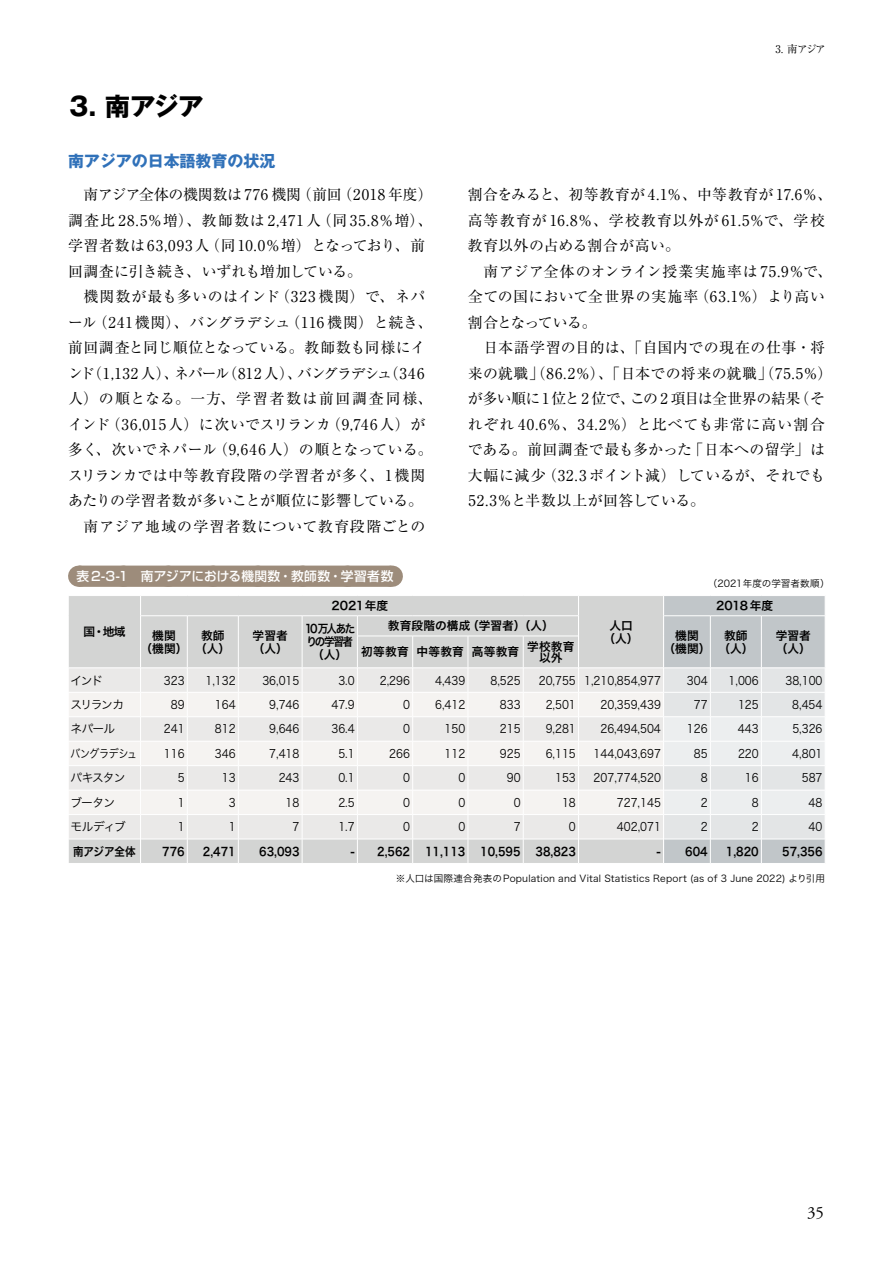
<style>
.page{position:relative;width:893px;height:1263px;background:#fff}
.page>*{position:absolute;margin:0;border:0;box-sizing:border-box;transform-origin:0 0}
.t1{font:700 25.5px "Gothic MB101 Pro";color:#000}
.t2{font:16.95px "Adobe Garamond Pro";color:#000}
.t3{font:700 15.9px "Gothic MB101 Pro";color:#3071b9}
.t4{font:14.85px/25.5px "Ryumin Pro";letter-spacing:.03em;color:#000}
.t5{font:500 12.75px "Shin Go Pro";letter-spacing:.025em;color:#fff}
.t6{font:11.7px "Hira Kaku Pro W3";color:#000;scale:.9 1}
.t7{font:11.7px/12.8px "Hira Kaku Pro W6";color:#000;text-align:center}
.t8{font:11.7px "Hira Kaku Pro W6";color:#000;scale:.9 1}
.t9{font:11.7px "Hira Kaku Pro W3";color:#000}
.t10{font:11.7px/12.8px "Hira Kaku Pro W6";letter-spacing:-.125em;color:#000;text-align:center;scale:.9 1}
.t11{font:11.7px "Hira Kaku Pro W6";letter-spacing:.02em;color:#000}
.t12{font:11.7px "Hira Kaku Pro W3";letter-spacing:-.035em;color:#000;scale:.85 1}
.t13{font:10.65px "Ryumin Pro";color:#000}
.t14{font:9.6px "Hira Kaku Pro W3";letter-spacing:.02em;color:#000}
</style>
<div class="page">
<div style="left:79px;top:566px;width:312px;height:21px;background:#9d8c7b"></div>
<svg style="left:126px;top:586px;width:243px;height:1px"></svg>
<svg style="left:391px;top:566px;width:1px;height:21px"></svg>
<svg style="left:68px;top:596px;width:757px;height:267px"></svg>
<h1 class="t1" style="left:69px;top:85px;width:136px">3. 南アジア</h1>
<p class="t3" style="left:68px;top:148px;width:209px">南アジアの日本語教育の状況</p>
<p class="t13" style="left:776px;top:41px;width:52px">3. 南アジア</p>
<p class="t4" style="left:68px;top:181px;width:366px">　南アジア全体の機関数は 776 機関（前回（2018 年度）調査比 28.5％増）、教師数は 2,471人（同35.8％増）、学習者数は63,093人（同10.0％増）となっており、前回調査に引き続き、いずれも増加している。<br>　機関数が最も多いのはインド（323 機関）で、ネパール（241機関）、バングラデシュ（116 機関）と続き、前回調査と同じ順位となっている。教師数も同様にインド（1,132 人）、ネパール（812 人）、バングラデシュ（346人）の順となる。一方、学習者数は前回調査同様、インド（36,015人）に次いでスリランカ（9,746人）が多く、次いでネパール（9,646人）の順となっている。スリランカでは中等教育段階の学習者が多く、1機関あたりの学習者数が多いことが順位に影響している。　南アジア地域の学習者数について教育段階ごとの</p>
<p class="t4" style="left:468px;top:181px;width:366px">割合をみると、初等教育が 4.1％、中等教育が 17.6％、高等教育が 16.8％、学校教育以外が 61.5％で、学校教育以外の占める割合が高い。<br>　南アジア全体のオンライン授業実施率は 75.9％で、全ての国において全世界の実施率（63.1％）より高い割合となっている。<br>　日本語学習の目的は、「自国内での現在の仕事・将来の就職」（86.2％）、「日本での将来の就職」（75.5％）が多い順に 1位と2 位で、この 2 項目は全世界の結果（それぞれ 40.6％、34.2％）と比べても非常に高い割合である。前回調査で最も多かった「日本への留学」は大幅に減少（32.3 ポイント減）しているが、それでも<br>52.3％と半数以上が回答している。</p>
<p class="t5" style="left:77px;top:566px;width:318px">表 2-3-1　南アジアにおける機関数・教師数・学習者数</p>
<p class="t7" style="left:331px;top:599px;width:58px">2021年度</p>
<p class="t14" style="left:708px;top:575px;width:123px">（2021年度の学習者数順）</p>
<p class="t7" style="left:716px;top:599px;width:58px">2018年度</p>
<p class="t7" style="left:83px;top:625px;width:44px">国・地域</p>
<p class="t7" style="left:603px;top:618px;width:37px">人口（人）</p>
<p class="t7" style="left:140px;top:629px;width:48px">機関<br>（機関）</p>
<p class="t7" style="left:195px;top:629px;width:37px">教師（人）</p>
<p class="t7" style="left:253px;top:629px;width:37px;text-align:left">学習者（人）</p>
<p class="t10" style="left:305px;top:622px;width:58px">10万人あたりの学習者（人）</p>
<p class="t7" style="left:388px;top:619px;width:167px">教育段階の構成（学習者）（人）</p>
<p class="t7" style="left:663px;top:629px;width:48px">機関<br>（機関）</p>
<p class="t7" style="left:718px;top:629px;width:37px">教師（人）</p>
<p class="t7" style="left:776px;top:629px;width:37px">学習者</p>
<p class="t7" style="left:527px;top:639px;width:49px">学校教育</p>
<p class="t7" style="left:776px;top:641px;width:37px">（人）</p>
<p class="t7" style="left:539px;top:651px;width:25px">以外</p>
<p class="t11" style="left:361px;top:641px;width:159px">初等教育 中等教育 高等教育</p>
<p class="t9" style="left:70px;top:670px;width:34px">インド</p>
<p class="t6" style="left:164px;top:670px;width:25px">323</p>
<p class="t6" style="left:205px;top:670px;width:35px">1,132</p>
<p class="t6" style="left:262px;top:670px;width:43px">36,015</p>
<p class="t6" style="left:338px;top:670px;width:20px">3.0</p>
<p class="t6" style="left:380px;top:670px;width:35px">2,296</p>
<p class="t6" style="left:435px;top:670px;width:35px">4,439</p>
<p class="t6" style="left:490px;top:670px;width:35px">8,525</p>
<p class="t6" style="left:539px;top:670px;width:137px">20,755 1,210,854,977</p>
<p class="t6" style="left:687px;top:670px;width:25px">304</p>
<p class="t6" style="left:728px;top:670px;width:35px">1,006</p>
<p class="t6" style="left:785px;top:670px;width:43px">38,100</p>
<p class="t9" style="left:70px;top:694px;width:55px">スリランカ</p>
<p class="t6" style="left:171px;top:694px;width:17px">89</p>
<p class="t6" style="left:215px;top:694px;width:25px">164</p>
<p class="t6" style="left:269px;top:694px;width:35px">9,746</p>
<p class="t6" style="left:331px;top:694px;width:27px">47.9</p>
<p class="t6" style="left:403px;top:694px;width:9px">0</p>
<p class="t6" style="left:435px;top:694px;width:35px">6,412</p>
<p class="t6" style="left:500px;top:694px;width:25px">833</p>
<p class="t6" style="left:546px;top:694px;width:35px">2,501</p>
<p class="t6" style="left:600px;top:694px;width:69px">20,359,439</p>
<p class="t6" style="left:694px;top:694px;width:17px">77</p>
<p class="t6" style="left:738px;top:694px;width:25px">125</p>
<p class="t6" style="left:792px;top:694px;width:35px">8,454</p>
<p class="t9" style="left:70px;top:719px;width:46px">ネパール</p>
<p class="t6" style="left:164px;top:719px;width:25px">241</p>
<p class="t6" style="left:215px;top:719px;width:25px">812</p>
<p class="t6" style="left:269px;top:719px;width:35px">9,646</p>
<p class="t6" style="left:331px;top:719px;width:27px">36.4</p>
<p class="t6" style="left:403px;top:719px;width:9px">0</p>
<p class="t6" style="left:445px;top:719px;width:25px">150</p>
<p class="t6" style="left:500px;top:719px;width:25px">215</p>
<p class="t6" style="left:546px;top:719px;width:35px">9,281</p>
<p class="t6" style="left:600px;top:719px;width:69px">26,494,504</p>
<p class="t6" style="left:687px;top:719px;width:25px">126</p>
<p class="t6" style="left:738px;top:719px;width:25px">443</p>
<p class="t6" style="left:792px;top:719px;width:35px">5,326</p>
<p class="t12" style="left:70px;top:743px;width:80px">バングラデシュ</p>
<p class="t6" style="left:164px;top:743px;width:25px">116</p>
<p class="t6" style="left:215px;top:743px;width:25px">346</p>
<p class="t6" style="left:269px;top:743px;width:35px">7,418</p>
<p class="t6" style="left:338px;top:743px;width:20px">5.1</p>
<p class="t6" style="left:389px;top:743px;width:25px">266</p>
<p class="t6" style="left:445px;top:743px;width:25px">112</p>
<p class="t6" style="left:500px;top:743px;width:25px">925</p>
<p class="t6" style="left:546px;top:743px;width:35px">6,115</p>
<p class="t6" style="left:593px;top:743px;width:76px">144,043,697</p>
<p class="t6" style="left:694px;top:743px;width:17px">85</p>
<p class="t6" style="left:738px;top:743px;width:25px">220</p>
<p class="t6" style="left:792px;top:743px;width:35px">4,801</p>
<p class="t9" style="left:70px;top:767px;width:57px">パキスタン</p>
<p class="t6" style="left:178px;top:767px;width:9px">5</p>
<p class="t6" style="left:222px;top:767px;width:17px">13</p>
<p class="t6" style="left:279px;top:767px;width:25px">243</p>
<p class="t6" style="left:338px;top:767px;width:20px">0.1</p>
<p class="t6" style="left:403px;top:767px;width:9px">0</p>
<p class="t6" style="left:458px;top:767px;width:9px">0</p>
<p class="t6" style="left:507px;top:767px;width:17px">90</p>
<p class="t6" style="left:555px;top:767px;width:25px">153</p>
<p class="t6" style="left:594px;top:767px;width:76px">207,774,520</p>
<p class="t6" style="left:701px;top:767px;width:9px">8</p>
<p class="t6" style="left:745px;top:767px;width:17px">16</p>
<p class="t6" style="left:802px;top:767px;width:25px">587</p>
<p class="t9" style="left:70px;top:792px;width:46px">ブータン</p>
<p class="t6" style="left:178px;top:792px;width:9px">1</p>
<p class="t6" style="left:229px;top:792px;width:9px">3</p>
<p class="t6" style="left:286px;top:792px;width:17px">18</p>
<p class="t6" style="left:338px;top:792px;width:20px">2.5</p>
<p class="t6" style="left:403px;top:792px;width:9px">0</p>
<p class="t6" style="left:458px;top:792px;width:9px">0</p>
<p class="t6" style="left:514px;top:792px;width:9px">0</p>
<p class="t6" style="left:562px;top:792px;width:17px">18</p>
<p class="t6" style="left:617px;top:792px;width:50px">727,145</p>
<p class="t6" style="left:701px;top:792px;width:9px">2</p>
<p class="t6" style="left:752px;top:792px;width:9px">8</p>
<p class="t6" style="left:809px;top:792px;width:17px">48</p>
<p class="t9" style="left:70px;top:816px;width:57px">モルディブ</p>
<p class="t6" style="left:178px;top:816px;width:9px">1</p>
<p class="t6" style="left:229px;top:816px;width:9px">1</p>
<p class="t6" style="left:293px;top:816px;width:9px">7</p>
<p class="t6" style="left:338px;top:816px;width:20px">1.7</p>
<p class="t6" style="left:403px;top:816px;width:9px">0</p>
<p class="t6" style="left:458px;top:816px;width:9px">0</p>
<p class="t6" style="left:514px;top:816px;width:9px">7</p>
<p class="t6" style="left:569px;top:816px;width:9px">0</p>
<p class="t6" style="left:617px;top:816px;width:50px">402,071</p>
<p class="t6" style="left:701px;top:816px;width:9px">2</p>
<p class="t6" style="left:752px;top:816px;width:9px">2</p>
<p class="t6" style="left:809px;top:816px;width:17px">40</p>
<p class="t8" style="left:73px;top:841px;width:71px">南アジア全体</p>
<p class="t8" style="left:162px;top:841px;width:26px">776</p>
<p class="t8" style="left:203px;top:841px;width:38px">2,471</p>
<p class="t8" style="left:259px;top:841px;width:46px">63,093</p>
<p class="t8" style="left:350px;top:841px;width:68px">- 2,562</p>
<p class="t8" style="left:425px;top:841px;width:46px">11,113</p>
<p class="t8" style="left:480px;top:841px;width:46px">10,595</p>
<p class="t8" style="left:536px;top:841px;width:46px">38,823</p>
<p class="t8" style="left:657px;top:841px;width:58px">- 604</p>
<p class="t8" style="left:726px;top:841px;width:38px">1,820</p>
<p class="t8" style="left:782px;top:841px;width:46px">57,356</p>
<p class="t14" style="left:396px;top:870px;width:431px">※人口は国際連合発表のPopulation and Vital Statistics Report (as of 3 June 2022) より引用</p>
<p class="t2" style="left:807px;top:1202px;width:19px">35</p>
</div>
